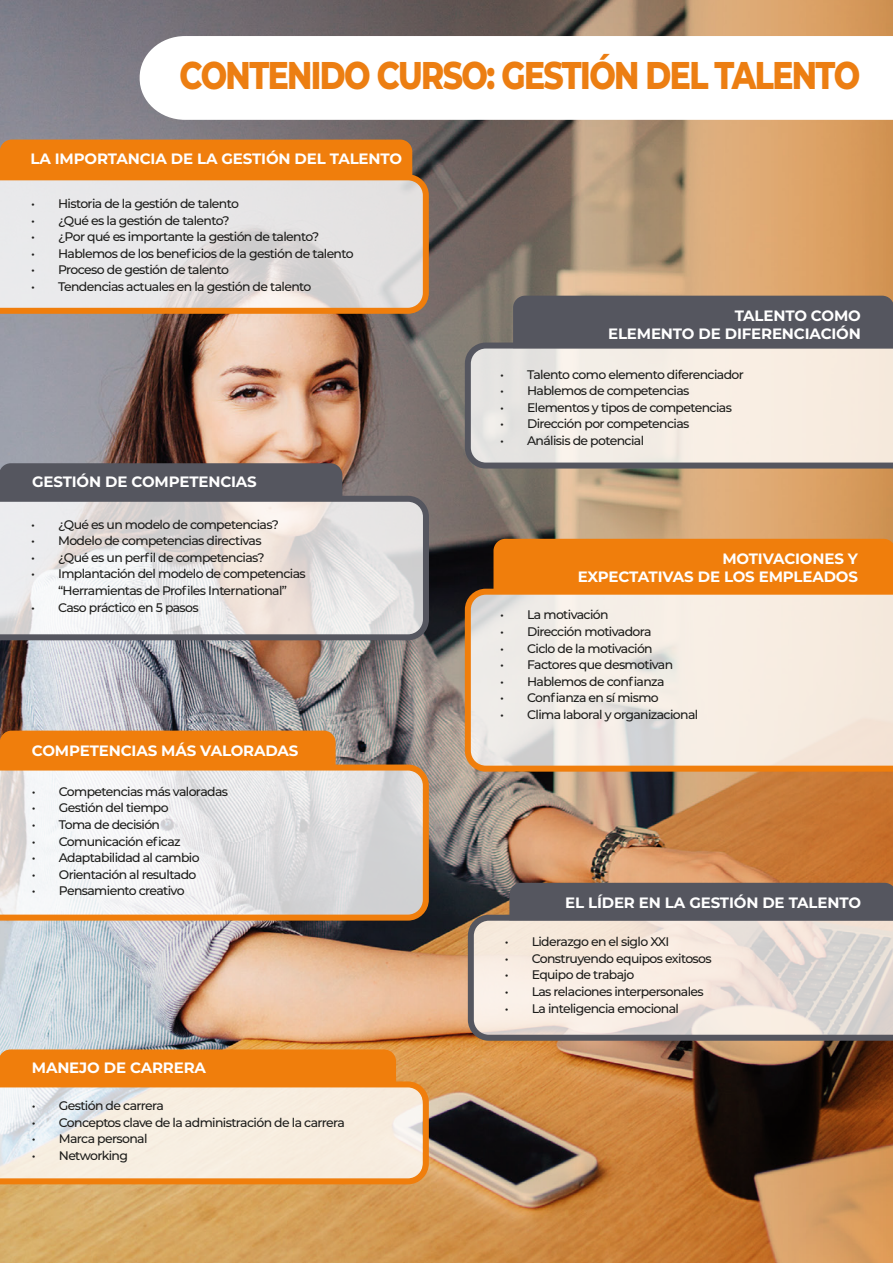
<style>
.page{position:relative;width:893px;height:1263px;background:#fff}
.page>*{position:absolute;margin:0;border:0;box-sizing:border-box;transform-origin:0 0}
.t1{font:800 38.55px "Montserrat";letter-spacing:-.05em;color:#ec7e12;scale:.81 1}
.t2{font:700 15px/18px "Montserrat";letter-spacing:-.01em;color:#fff;text-align:right}
.t3{font:500 12.45px/16.5px "Montserrat";letter-spacing:-.05em;color:#1d1d1b}
</style>
<div class="page">
<img style="left:0;top:0;width:893px;height:1263px">
<svg style="left:140px;top:36px;width:753px;height:84px"></svg>
<svg style="left:0;top:493px;width:432px;height:150px"></svg>
<div style="left:0;top:463px;width:342px;height:38px;background:#55565f"></div>
<svg style="left:462px;top:340px;width:431px;height:132px;background:#e4ddd5"></svg>
<div style="left:513px;top:296px;width:380px;height:52px;background:#55565f"></div>
<svg style="left:465px;top:912px;width:428px;height:132px;background:#e1d6cd"></svg>
<div style="left:509px;top:883px;width:384px;height:37px;background:#55565f"></div>
<svg style="left:0;top:171px;width:432px;height:146px;background:#e1d7ce"></svg>
<div style="left:0;top:140px;width:412px;height:37px;background:#f07e0c"></div>
<svg style="left:462px;top:586px;width:431px;height:189px;background:#eedfd0"></svg>
<div style="left:493px;top:539px;width:400px;height:52px;background:#f07e0c"></div>
<svg style="left:0;top:761px;width:432px;height:162px"></svg>
<div style="left:0;top:731px;width:336px;height:37px;background:#f07e0c"></div>
<svg style="left:0;top:1078px;width:432px;height:109px;background:#e08e35"></svg>
<svg style="left:0;top:1049px;width:423px;height:132px;background:#f2caa0"></svg>
<h1 class="t1" style="left:180px;top:47px;width:842px">CONTENIDO CURSO: GESTIÓN DEL TALENTO</h1>
<p class="t2" style="left:30px;top:149px;width:373px">LA IMPORTANCIA DE LA GESTIÓN DEL TALENTO</p>
<p class="t3" style="left:31px;top:195px;width:209px">• Historia de la gestión de talento</p>
<p class="t3" style="left:31px;top:211px;width:200px">• ¿Qué es la gestión de talento?</p>
<p class="t3" style="left:31px;top:228px;width:290px">• ¿Por qué es importante la gestión de talento?</p>
<p class="t3" style="left:31px;top:245px;width:324px">• Hablemos de los beneficios de la gestión de talento</p>
<p class="t3" style="left:31px;top:261px;width:199px">• Proceso de gestión de talento</p>
<p class="t3" style="left:31px;top:278px;width:282px">• Tendencias actuales en la gestión de talento</p>
<p class="t2" style="left:32px;top:472px;width:226px">GESTIÓN DE COMPETENCIAS</p>
<p class="t3" style="left:31px;top:516px;width:249px">• ¿Qué es un modelo de competencias?</p>
<p class="t3" style="left:31px;top:532px;width:232px">• Modelo de competencias directivas</p>
<p class="t3" style="left:31px;top:549px;width:235px">• ¿Qué es un perfil de competencias?</p>
<p class="t3" style="left:58px;top:565px;width:249px;text-indent:-27px">• Implantación del modelo de competencias “Herramientas de Profiles International”</p>
<p class="t3" style="left:31px;top:598px;width:169px">• Caso práctico en 5 pasos</p>
<p class="t2" style="left:32px;top:740px;width:268px">COMPETENCIAS MÁS VALORADAS</p>
<p class="t3" style="left:32px;top:783px;width:198px">• Competencias más valoradas</p>
<p class="t3" style="left:32px;top:799px;width:138px">• Gestión del tiempo</p>
<p class="t3" style="left:32px;top:816px;width:130px">• Toma de decisión</p>
<p class="t3" style="left:32px;top:832px;width:150px">• Comunicación eficaz</p>
<p class="t3" style="left:32px;top:849px;width:169px">• Adaptabilidad al cambio</p>
<p class="t3" style="left:32px;top:865px;width:166px">• Orientación al resultado</p>
<p class="t3" style="left:32px;top:882px;width:154px">• Pensamiento creativo</p>
<p class="t2" style="left:32px;top:1058px;width:176px">MANEJO DE CARRERA</p>
<p class="t3" style="left:32px;top:1097px;width:134px">• Gestión de carrera</p>
<p class="t3" style="left:32px;top:1113px;width:315px">• Conceptos clave de la administración de la carrera</p>
<p class="t3" style="left:32px;top:1130px;width:117px">• Marca personal</p>
<p class="t3" style="left:32px;top:1147px;width:98px">• Networking</p>
<p class="t2" style="left:608px;top:306px;width:254px">TALENTO COMO<br>ELEMENTO DE DIFERENCIACIÓN</p>
<p class="t3" style="left:500px;top:365px;width:245px">• Talento como elemento diferenciador</p>
<p class="t3" style="left:500px;top:382px;width:191px">• Hablemos de competencias</p>
<p class="t3" style="left:500px;top:398px;width:233px">• Elementos y tipos de competencias</p>
<p class="t3" style="left:500px;top:415px;width:191px">• Dirección por competencias</p>
<p class="t3" style="left:500px;top:432px;width:146px">• Análisis de potencial</p>
<p class="t2" style="left:578px;top:549px;width:282px">MOTIVACIONES Y<br>EXPECTATIVAS DE LOS EMPLEADOS</p>
<p class="t3" style="left:500px;top:606px;width:110px">• La motivación</p>
<p class="t3" style="left:500px;top:623px;width:153px">• Dirección motivadora</p>
<p class="t3" style="left:500px;top:639px;width:154px">• Ciclo de la motivación</p>
<p class="t3" style="left:500px;top:656px;width:175px">• Factores que desmotivan</p>
<p class="t3" style="left:500px;top:673px;width:166px">• Hablemos de confianza</p>
<p class="t3" style="left:500px;top:689px;width:160px">• Confianza en sí mismo</p>
<p class="t3" style="left:500px;top:706px;width:200px">• Clima laboral y organizacional</p>
<p class="t2" style="left:565px;top:893px;width:297px">EL LÍDER EN LA GESTIÓN DE TALENTO</p>
<p class="t3" style="left:505px;top:933px;width:166px">• Liderazgo en el siglo XXI</p>
<p class="t3" style="left:505px;top:949px;width:209px">• Construyendo equipos exitosos</p>
<p class="t3" style="left:505px;top:966px;width:131px">• Equipo de trabajo</p>
<p class="t3" style="left:505px;top:983px;width:201px">• Las relaciones interpersonales</p>
<p class="t3" style="left:505px;top:999px;width:176px">• La inteligencia emocional</p>
</div>
